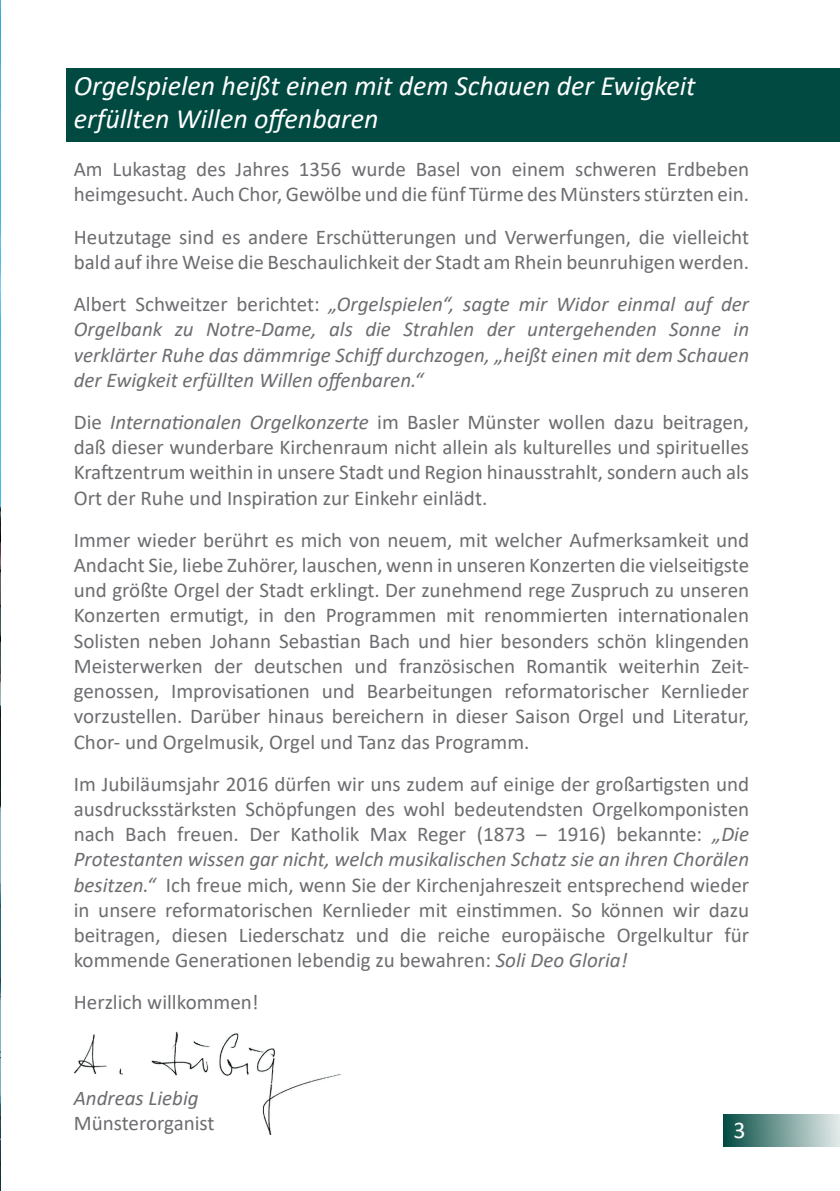
<style>
.page{position:relative;width:840px;height:1191px;background:#fff}
.page>*{position:absolute;margin:0;border:0;box-sizing:border-box;transform-origin:0 0}
.t1{font:italic 28px/33.6px "Calibri";color:#fff}
.t2{font:24px "Calibri";color:#fff}
.t3{font:21px/25.2px "Calibri";color:#6c6d70;text-align:justify}
.t4{font:italic 21px/25.2px "Calibri";color:#6c6d70;text-align:justify}
.s1{font-style:normal}
.s2{font-style:italic}
</style>
<div class="page">
<div style="left:723px;top:1114px;width:116px;height:33px;background:linear-gradient(to right,#044d44,#e4ebea)"></div>
<img style="left:73px;top:1031px;width:268px;height:103px">
<div style="left:67px;top:68px;width:772px;height:74px;background:#004a41"></div>
<img style="left:0;top:0;width:1px;height:1191px">
<h1 class="t1" style="left:74px;top:67px;width:623px">Orgelspielen heißt einen mit dem Schauen der Ewigkeit erfüllten Willen offenbaren</h1>
<p class="t3" style="left:74px;top:156px;width:676px">Am Lukastag des Jahres 1356 wurde Basel von einem schweren Erdbeben heimgesucht. Auch Chor, Gewölbe und die fünf Türme des Münsters stürzten ein.</p>
<p class="t3" style="left:74px;top:223px;width:676px">Heutzutage sind es andere Erschütterungen und Verwerfungen, die vielleicht bald auf ihre Weise die Beschaulichkeit der Stadt am Rhein beunruhigen werden.</p>
<p class="t4" style="left:74px;top:291px;width:676px"><span class="s1">Albert Schweitzer berichtet:</span> „Orgelspielen“, sagte mir Widor einmal auf der Orgelbank zu Notre-Dame, als die Strahlen der untergehenden Sonne in verklärter Ruhe das dämmrige Schiff durchzogen, „heißt einen mit dem Schauen der Ewigkeit erfüllten Willen offenbaren.“</p>
<p class="t3" style="left:74px;top:409px;width:676px">Die <span class="s2">Internationalen Orgelkonzerte</span> im Basler Münster wollen dazu beitragen, daß dieser wunderbare Kirchenraum nicht allein als kulturelles und spirituelles Kraftzentrum weithin in unsere Stadt und Region hinausstrahlt, sondern auch als Ort der Ruhe und Inspiration zur Einkehr einlädt.</p>
<p class="t3" style="left:74px;top:527px;width:676px">Immer wieder berührt es mich von neuem, mit welcher Aufmerksamkeit und Andacht Sie, liebe Zuhörer, lauschen, wenn in unseren Konzerten die vielseitigste und größte Orgel der Stadt erklingt. Der zunehmend rege Zuspruch zu unseren Konzerten ermutigt, in den Programmen mit renommierten internationalen Solisten neben Johann Sebastian Bach und hier besonders schön klingenden Meisterwerken der deutschen und französischen Romantik weiterhin Zeit&shy;genossen, Improvisationen und Bearbeitungen reformatorischer Kernlieder vorzustellen. Darüber hinaus bereichern in dieser Saison Orgel und Literatur, Chor- und Orgelmusik, Orgel und Tanz das Programm.</p>
<p class="t3" style="left:74px;top:770px;width:676px">Im Jubiläumsjahr 2016 dürfen wir uns zudem auf einige der großartigsten und ausdrucksstärksten Schöpfungen des wohl bedeutendsten Orgelkomponisten nach Bach freuen. Der Katholik Max Reger (1873 – 1916) bekannte: <span class="s2">„Die Protestanten wissen gar nicht, welch musikalischen Schatz sie an ihren Chorälen besitzen.“</span> Ich freue mich, wenn Sie der Kirchenjahreszeit entsprechend wieder in unsere reformatorischen Kernlieder mit einstimmen. So können wir dazu beitragen, diesen Liederschatz und die reiche europäische Orgelkultur für kommende Generationen lebendig zu bewahren: <span class="s2">Soli Deo Gloria!</span></p>
<p class="t3" style="left:74px;top:989px;width:186px">Herzlich willkommen!</p>
<p class="t4" style="left:74px;top:1084px;width:126px">Andreas Liebig</p>
<p class="t3" style="left:74px;top:1110px;width:142px">Münsterorganist</p>
<p class="t2" style="left:733px;top:1113px;width:14px">3</p>
</div>
